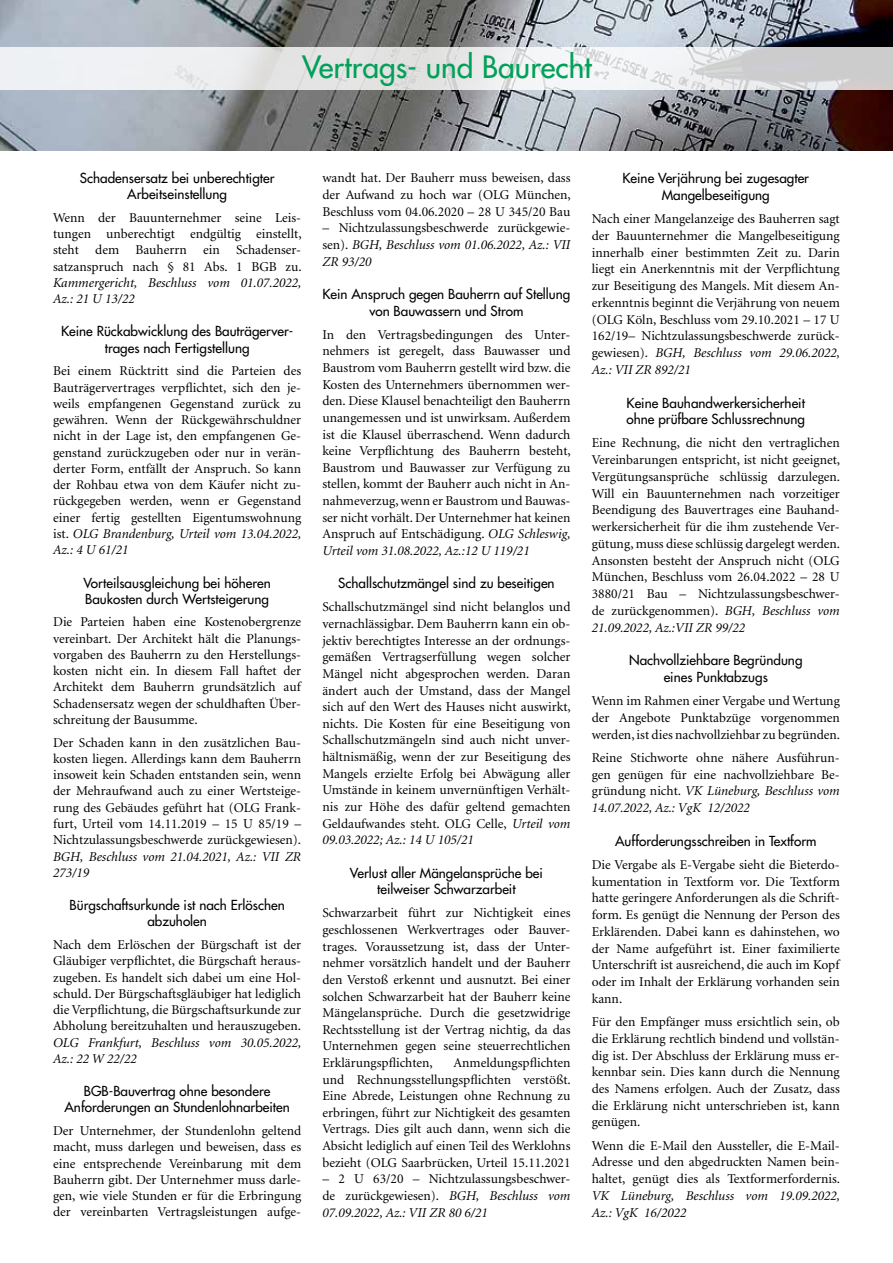
<style>
.page{position:relative;width:893px;height:1263px;background:#fff}
.page>*{position:absolute;margin:0;border:0;box-sizing:border-box;transform-origin:0 0}
.t1{font:30px "Futura LT";color:#00a158}
.t2{font:13.5px/16.6px "Minion LT";color:#000;text-align:justify}
.t3{font:13.5px/16.2px "Futura LT";color:#000;text-align:center}
.t4{font:italic 13.5px/16.2px "Minion LT";color:#000}
.s1{font-style:italic}
</style>
<div class="page">
<img style="left:0;top:0;width:893px;height:151px">
<svg style="left:0;top:47px;width:893px;height:42px"></svg>
<h1 class="t1" style="left:302px;top:47px;width:291px">Vertrags- und Baurecht</h1>
<p class="t3" style="left:80px;top:170px;width:196px">Schadensersatz bei unberechtigter<br>Arbeitseinstellung</p>
<p class="t2" style="left:53px;top:210px;width:250px;line-height:16.2px">Wenn der Bauunternehmer seine Leis&shy;tungen unberechtigt endgültig einstellt, steht dem Bauherrn ein Schadenser&shy;satzanspruch nach § 81 Abs. 1 BGB zu.</p>
<p class="t4" style="left:53px;top:275px;width:250px">Kammergericht, Beschluss vom 01.07.2022,<br>Az.: 21 U 13/22</p>
<p class="t3" style="left:61px;top:323px;width:234px">Keine Rückabwicklung des Bauträgerver&shy;trages nach Fertigstellung</p>
<p class="t2" style="left:53px;top:363px;width:250px;line-height:16.2px">Bei einem Rücktritt sind die Parteien des Bauträgervertrages verpflichtet, sich den je&shy;weils empfangenen Gegenstand zurück zu gewähren. Wenn der Rückgewährschuldner nicht in der Lage ist, den empfangenen Ge&shy;genstand zurückzugeben oder nur in verän&shy;derter Form, entfällt der Anspruch. So kann der Rohbau etwa von dem Käufer nicht zu&shy;rückgegeben werden, wenn er Gegenstand einer fertig gestellten Eigentumswohnung ist. <span class="s1">OLG Brandenburg, Urteil vom 13.04.2022, Az.: 4 U 61/21</span></p>
<p class="t3" style="left:83px;top:574px;width:189px;text-align:left">Vorteilsausgleichung bei höheren<br>Baukosten durch Wertsteigerung</p>
<p class="t2" style="left:53px;top:614px;width:250px;line-height:16.2px">Die Parteien haben eine Kostenobergrenze vereinbart. Der Architekt hält die Planungs&shy;vorgaben des Bauherrn zu den Herstellungs&shy;kosten nicht ein. In diesem Fall haftet der Architekt dem Bauherrn grundsätzlich auf Schadensersatz wegen der schuldhaften Über&shy;schreitung der Bausumme.</p>
<p class="t2" style="left:53px;top:735px;width:250px;line-height:16.2px">Der Schaden kann in den zusätzlichen Bau&shy;kosten liegen. Allerdings kann dem Bauherrn insoweit kein Schaden entstanden sein, wenn der Mehraufwand auch zu einer Wertsteige&shy;rung des Gebäudes geführt hat (OLG Frank&shy;furt, Urteil vom 14.11.2019 – 15 U 85/19 – Nichtzulassungsbeschwerde zurückgewiesen).</p>
<p class="t4" style="left:53px;top:848px;width:250px">BGH, Beschluss vom 21.04.2021, Az.: VII ZR<br>273/19</p>
<p class="t3" style="left:70px;top:897px;width:217px">Bürgschaftsurkunde ist nach Erlöschen abzuholen</p>
<p class="t2" style="left:53px;top:937px;width:250px;line-height:16.2px">Nach dem Erlöschen der Bürgschaft ist der Gläubiger verpflichtet, die Bürgschaft heraus&shy;zugeben. Es handelt sich dabei um eine Hol&shy;schuld. Der Bürgschaftsgläubiger hat lediglich die Verpflichtung, die Bürgschaftsurkunde zur Abholung bereitzuhalten und herauszugeben.</p>
<p class="t4" style="left:53px;top:1034px;width:250px">OLG Frankfurt, Beschluss vom 30.05.2022,<br>Az.: 22 W 22/22</p>
<p class="t3" style="left:64px;top:1083px;width:227px">BGB-Bauvertrag ohne besondere<br>Anforderungen an Stundenlohnarbeiten</p>
<p class="t2" style="left:53px;top:1123px;width:250px;line-height:16.2px">Der Unternehmer, der Stundenlohn geltend macht, muss darlegen und beweisen, dass es eine entsprechende Vereinbarung mit dem Bauherrn gibt. Der Unternehmer muss darle&shy;gen, wie viele Stunden er für die Erbringung der vereinbarten Vertragsleistungen aufge-</p>
<p class="t2" style="left:322px;top:170px;width:250px">wandt hat. Der Bauherr muss beweisen, dass der Aufwand zu hoch war (OLG München, Beschluss vom 04.06.2020 – 28 U 345/20 Bau</p>
<p class="t2" style="left:322px;top:220px;width:250px">– Nichtzulassungsbeschwerde zurückgewie&shy;sen). <span class="s1">BGH, Beschluss vom 01.06.2022, Az.: VII ZR 93/20</span></p>
<p class="t3" style="left:322px;top:286px;width:250px;line-height:16.6px">Kein Anspruch gegen Bauherrn auf Stellung von Bauwassern und Strom</p>
<p class="t2" style="left:322px;top:327px;width:250px">In den Vertragsbedingungen des Unter&shy;nehmers ist geregelt, dass Bauwasser und Baustrom vom Bauherrn gestellt wird bzw. die Kosten des Unternehmers übernommen wer&shy;den. Diese Klausel benachteiligt den Bauherrn unangemessen und ist unwirksam. Außerdem ist die Klausel überraschend. Wenn dadurch keine Verpflichtung des Bauherrn besteht, Baustrom und Bauwasser zur Verfügung zu stellen, kommt der Bauherr auch nicht in An&shy;nahmeverzug, wenn er Baustrom und Bauwas&shy;ser nicht vorhält. Der Unternehmer hat keinen Anspruch auf Entschädigung. <span class="s1">OLG Schleswig, Urteil vom 31.08.2022, Az.:12 U 119/21</span></p>
<p class="t3" style="left:338px;top:575px;width:218px">Schallschutzmängel sind zu beseitigen</p>
<p class="t2" style="left:322px;top:599px;width:250px">Schallschutzmängel sind nicht belanglos und vernachlässigbar. Dem Bauherrn kann ein ob&shy;jektiv berechtigtes Interesse an der ordnungs&shy;gemäßen Vertragserfüllung wegen solcher Mängel nicht abgesprochen werden. Daran ändert auch der Umstand, dass der Mangel sich auf den Wert des Hauses nicht auswirkt, nichts. Die Kosten für eine Beseitigung von Schallschutzmängeln sind auch nicht unver&shy;hältnismäßig, wenn der zur Beseitigung des Mangels erzielte Erfolg bei Abwägung aller Umstände in keinem unvernünftigen Verhält&shy;nis zur Höhe des dafür geltend gemachten Geldaufwandes steht. OLG Celle, <span class="s1">Urteil vom 09.03.2022; Az.: 14 U 105/21</span></p>
<p class="t3" style="left:350px;top:864px;width:194px;line-height:16.6px">Verlust aller Mängelansprüche bei teilweiser Schwarzarbeit</p>
<p class="t2" style="left:322px;top:905px;width:250px">Schwarzarbeit führt zur Nichtigkeit eines geschlossenen Werkvertrages oder Bauver&shy;trages. Voraussetzung ist, dass der Unter&shy;nehmer vorsätzlich handelt und der Bauherr den Verstoß erkennt und ausnutzt. Bei einer solchen Schwarzarbeit hat der Bauherr keine Mängelansprüche. Durch die gesetzwidrige Rechtsstellung ist der Vertrag nichtig, da das Unternehmen gegen seine steuerrechtlichen Erklärungspflichten,</p>
<p class="t2" style="left:322px;top:1055px;width:250px;text-indent:131px">Anmeldungspflichten und Rechnungsstellungspflichten verstößt.<br>Eine Abrede, Leistungen ohne Rechnung zu erbringen, führt zur Nichtigkeit des gesamten Vertrags. Dies gilt auch dann, wenn sich die Absicht lediglich auf einen Teil des Werklohns bezieht (OLG Saarbrücken, Urteil 15.11.2021</p>
<p class="t2" style="left:322px;top:1171px;width:250px">– 2 U 63/20 – Nichtzulassungsbeschwer&shy;de zurückgewiesen). <span class="s1">BGH, Beschluss vom 07.09.2022, Az.: VII ZR 80 6/21</span></p>
<p class="t3" style="left:622px;top:170px;width:188px;line-height:16.8px">Keine Verjährung bei zugesagter<br>Mangelbeseitigung</p>
<p class="t2" style="left:592px;top:211px;width:250px">Nach einer Mangelanzeige des Bauherren sagt der Bauunternehmer die Mangelbeseitigung innerhalb einer bestimmten Zeit zu. Darin liegt ein Anerkenntnis mit der Verpflichtung zur Beseitigung des Mangels. Mit diesem An&shy;erkenntnis beginnt die Verjährung von neuem (OLG Köln, Beschluss vom 29.10.2021 – 17 U 162/19– Nichtzulassungsbeschwerde zurück&shy;gewiesen). <span class="s1">BGH, Beschluss vom 29.06.2022, Az.: VII ZR 892/21</span></p>
<p class="t3" style="left:627px;top:394px;width:180px;line-height:16.8px;text-align:left">Keine Bauhandwerkersicherheit ohne prüfbare Schlussrechnung</p>
<p class="t2" style="left:592px;top:435px;width:250px">Eine Rechnung, die nicht den vertraglichen Vereinbarungen entspricht, ist nicht geeignet, Vergütungsansprüche schlüssig darzulegen.<br>Will ein Bauunternehmen nach vorzeitiger Beendigung des Bauvertrages eine Bauhand&shy;werkersicherheit für die ihm zustehende Ver&shy;gütung, muss diese schlüssig dargelegt werden.<br>Ansonsten besteht der Anspruch nicht (OLG München, Beschluss vom 26.04.2022 – 28 U 3880/21 Bau – Nichtzulassungsbeschwer&shy;de zurückgenommen). <span class="s1">BGH, Beschluss vom 21.09.2022, Az.:VII ZR 99/22</span></p>
<p class="t3" style="left:629px;top:652px;width:175px;line-height:16.8px">Nachvollziehbare Begründung eines Punktabzugs</p>
<p class="t2" style="left:592px;top:693px;width:250px">Wenn im Rahmen einer Vergabe und Wertung der Angebote Punktabzüge vorgenommen werden, ist dies nachvollziehbar zu begründen.</p>
<p class="t2" style="left:592px;top:750px;width:250px">Reine Stichworte ohne nähere Ausführun&shy;gen genügen für eine nachvollziehbare Be&shy;gründung nicht. <span class="s1">VK Lüneburg, Beschluss vom 14.07.2022, Az.: VgK 12/2022</span></p>
<p class="t3" style="left:615px;top:833px;width:203px">Aufforderungsschreiben in Textform</p>
<p class="t2" style="left:592px;top:857px;width:250px">Die Vergabe als E-Vergabe sieht die Bieterdo&shy;kumentation in Textform vor. Die Textform hatte geringere Anforderungen als die Schrift&shy;form. Es genügt die Nennung der Person des Erklärenden. Dabei kann es dahinstehen, wo der Name aufgeführt ist. Einer faximilierte Unterschrift ist ausreichend, die auch im Kopf oder im Inhalt der Erklärung vorhanden sein kann.</p>
<p class="t2" style="left:592px;top:1014px;width:250px">Für den Empfänger muss ersichtlich sein, ob die Erklärung rechtlich bindend und vollstän&shy;dig ist. Der Abschluss der Erklärung muss er&shy;kennbar sein. Dies kann durch die Nennung des Namens erfolgen. Auch der Zusatz, dass die Erklärung nicht unterschrieben ist, kann genügen.</p>
<p class="t2" style="left:592px;top:1137px;width:250px">Wenn die E-Mail den Aussteller, die E-Mail-Adresse und den abgedruckten Namen bein&shy;haltet, genügt dies als Textformerfordernis.</p>
<p class="t4" style="left:592px;top:1187px;width:250px;line-height:16.8px">VK Lüneburg, Beschluss vom 19.09.2022,<br>Az.: VgK 16/2022</p>
</div>
